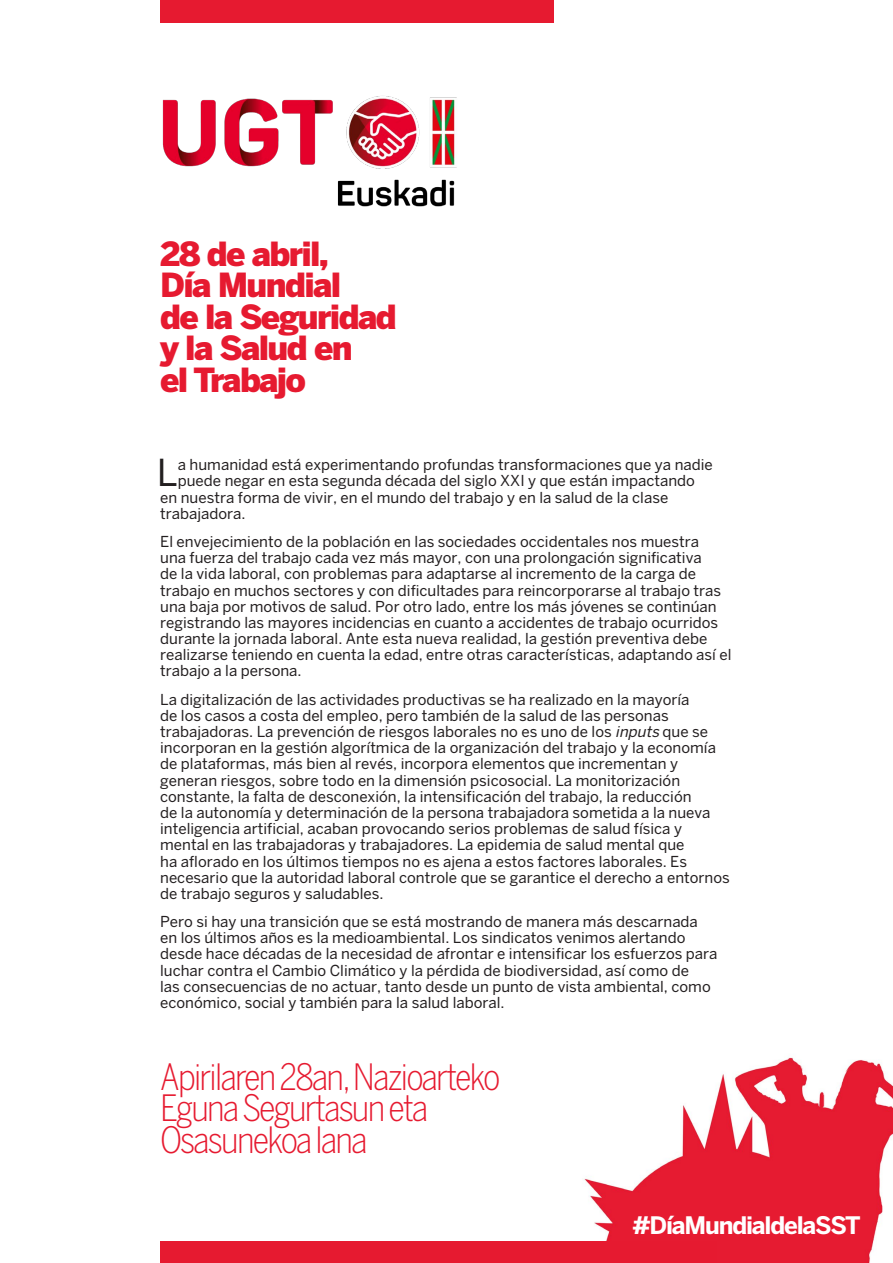
<style>
.page{position:relative;width:893px;height:1263px;background:#fff}
.page>*{position:absolute;margin:0;border:0;box-sizing:border-box;transform-origin:0 0}
.t1{font:36.9px "Benton Sans";color:#231f20}
.t2{font:300 36px/31.5px "Benton Sans Cond";letter-spacing:-.05em;color:#e61a30}
.t3{font:900 33px/31.5px "Benton Sans";letter-spacing:-.05em;color:#e61a30}
.t4{font:700 24px "Benton Sans";letter-spacing:-.05em;color:#fff}
.t5{font:15px/16.2px "Benton Sans";color:#231f20}
.s1{font-style:italic}
</style>
<div class="page">
<img style="left:583px;top:1057px;width:310px;height:206px">
<img style="left:162px;top:96px;width:295px;height:110px">
<div style="left:160px;top:1241px;width:556px;height:22px;background:#e61a30"></div>
<div style="left:160px;top:0;width:394px;height:22px;background:#e61a30"></div>
<p class="t3" style="left:160px;top:238px;width:170px">28 de abril,</p>
<p class="t3" style="left:160px;top:269px;width:183px">Día Mundial</p>
<p class="t3" style="left:160px;top:301px;width:238px">de la Seguridad y la Salud en</p>
<p class="t3" style="left:160px;top:364px;width:147px">el Trabajo</p>
<p class="t1" style="left:157px;top:451px;width:22px">L</p>
<p class="t5" style="left:178px;top:456px;width:536px">a humanidad está experimentando profundas transformaciones que ya nadie</p>
<p class="t5" style="left:178px;top:473px;width:519px">puede negar en esta segunda década del siglo XXI y que están impactando</p>
<p class="t5" style="left:160px;top:489px;width:510px">en nuestra forma de vivir, en el mundo del trabajo y en la salud de la clase</p>
<p class="t5" style="left:160px;top:505px;width:87px">trabajadora.</p>
<p class="t5" style="left:160px;top:533px;width:573px">El envejecimiento de la población en las sociedades occidentales nos muestra<br>una fuerza del trabajo cada vez más mayor, con una prolongación significativa<br>de la vida laboral, con problemas para adaptarse al incremento de la carga de trabajo en muchos sectores y con dificultades para reincorporarse al trabajo tras una baja por motivos de salud. Por otro lado, entre los más jóvenes se continúan registrando las mayores incidencias en cuanto a accidentes de trabajo ocurridos durante la jornada laboral. Ante esta nueva realidad, la gestión preventiva debe realizarse teniendo en cuenta la edad, entre otras características, adaptando así el trabajo a la persona.</p>
<p class="t5" style="left:160px;top:691px;width:571px">La digitalización de las actividades productivas se ha realizado en la mayoría<br>de los casos a costa del empleo, pero también de la salud de las personas trabajadoras. La prevención de riesgos laborales no es uno de los <span class="s1">inputs</span> que se incorporan en la gestión algorítmica de la organización del trabajo y la economía de plataformas, más bien al revés, incorpora elementos que incrementan y generan riesgos, sobre todo en la dimensión psicosocial. La monitorización constante, la falta de desconexión, la intensificación del trabajo, la reducción<br>de la autonomía y determinación de la persona trabajadora sometida a la nueva inteligencia artificial, acaban provocando serios problemas de salud física y mental en las trabajadoras y trabajadores. La epidemia de salud mental que<br>ha aflorado en los últimos tiempos no es ajena a estos factores laborales. Es necesario que la autoridad laboral controle que se garantice el derecho a entornos de trabajo seguros y saludables.</p>
<p class="t5" style="left:160px;top:913px;width:559px">Pero si hay una transición que se está mostrando de manera más descarnada en los últimos años es la medioambiental. Los sindicatos venimos alertando desde hace décadas de la necesidad de afrontar e intensificar los esfuerzos para luchar contra el Cambio Climático y la pérdida de biodiversidad, así como de<br>las consecuencias de no actuar, tanto desde un punto de vista ambiental, como económico, social y también para la salud laboral.</p>
<p class="t2" style="left:160px;top:1061px;width:342px">Apirilaren 28an, Nazioarteko<br>Eguna Segurtasun eta</p>
<p class="t2" style="left:160px;top:1124px;width:209px">Osasunekoa lana</p>
<p class="t4" style="left:632px;top:1211px;width:230px">#DíaMundialdelaSST</p>
</div>
